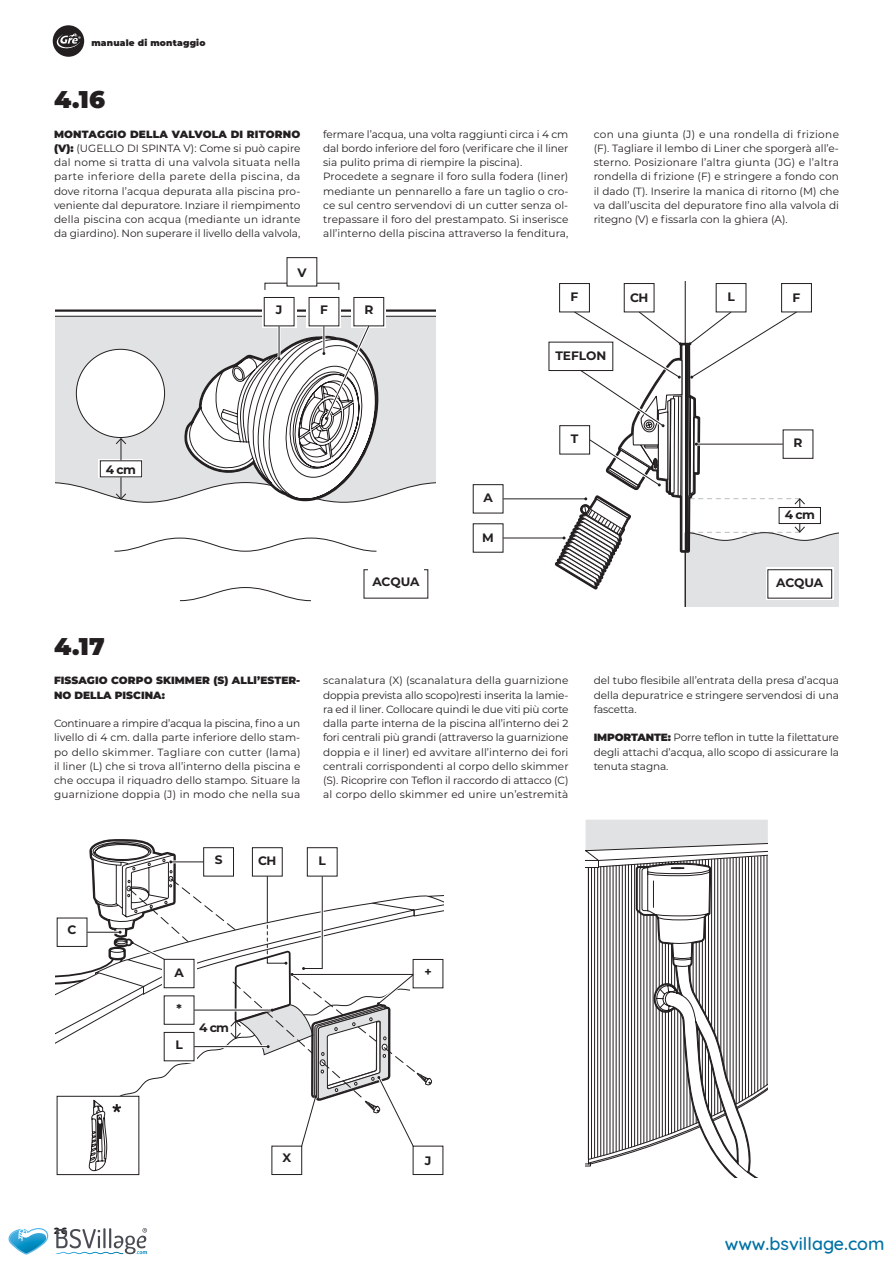
<style>
.page{position:relative;width:893px;height:1263px;background:#fff}
.page>*{position:absolute;margin:0;border:0;box-sizing:border-box;transform-origin:0 0}
.t1{font:900 24.15px "Montserrat";color:#231f20}
.t2{font:500 17.85px "Quicksand";color:#0071a4}
.t3{font:700 12.15px "Montserrat";letter-spacing:-.015em;color:#231f20}
.t4{font:10.5px/14.2px "Montserrat";color:#231f20;text-align:justify}
.t5{font:900 10.5px/14.2px "Montserrat";letter-spacing:.005em;color:#231f20}
.t6{font:900 9px "Montserrat";letter-spacing:.02em;color:#231f20}
.s1{font-weight:900}
</style>
<div class="page">
<svg style="left:53px;top:25px;width:31px;height:32px"></svg>
<hr style="left:685px;top:281px;width:1px;height:64px;background:#231f20">
<svg style="left:472px;top:484px;width:32px;height:30px"></svg>
<svg style="left:472px;top:523px;width:32px;height:30px"></svg>
<div style="left:473px;top:485px;width:30px;height:28px;background:#fff"></div>
<div style="left:473px;top:524px;width:30px;height:28px;background:#fff"></div>
<hr style="left:503px;top:498px;width:83px;height:1px;background:#231f20">
<hr style="left:503px;top:538px;width:61px;height:1px;background:#231f20">
<svg style="left:623px;top:283px;width:32px;height:25px"></svg>
<svg style="left:715px;top:283px;width:32px;height:25px"></svg>
<div style="left:624px;top:284px;width:30px;height:28px;background:#fff"></div>
<div style="left:624px;top:283px;width:30px;height:29px;border:1px solid #231f20"></div>
<div style="left:559px;top:283px;width:31px;height:29px;border:1px solid #231f20"></div>
<div style="left:781px;top:283px;width:31px;height:29px;border:1px solid #231f20"></div>
<div style="left:716px;top:284px;width:30px;height:28px;background:#fff"></div>
<div style="left:716px;top:283px;width:30px;height:29px;border:1px solid #231f20"></div>
<svg style="left:555px;top:308px;width:284px;height:299px"></svg>
<svg style="left:443px;top:959px;width:1px;height:30px"></svg>
<svg style="left:412px;top:1145px;width:32px;height:30px"></svg>
<div style="left:413px;top:1146px;width:30px;height:28px;background:#fff"></div>
<div style="left:413px;top:1146px;width:30px;height:29px;border:1px solid #231f20"></div>
<div style="left:271px;top:1146px;width:31px;height:29px;border:1px solid #231f20"></div>
<div style="left:57px;top:1096px;width:82px;height:79px;border:1px solid #231f20"></div>
<svg style="left:55px;top:839px;width:388px;height:332px"></svg>
<svg style="left:586px;top:820px;width:182px;height:22px"></svg>
<hr style="left:770px;top:856px;width:1px;height:226px;background:#231f20">
<hr style="left:773px;top:856px;width:1px;height:224px;background:#231f20">
<hr style="left:776px;top:855px;width:1px;height:222px;background:#231f20">
<hr style="left:779px;top:855px;width:1px;height:220px;background:#231f20">
<svg style="left:586px;top:842px;width:182px;height:324px"></svg>
<svg style="left:637px;top:820px;width:127px;height:358px"></svg>
<div style="left:55px;top:316px;width:381px;height:243px;background:#e1e2e4"></div>
<div style="left:55px;top:482px;width:381px;height:120px;background:#fff"></div>
<hr style="left:55px;top:316px;width:381px;height:1px;background:#231f20">
<hr style="left:55px;top:309px;width:381px;height:3px;background:#231f20">
<svg style="left:76px;top:349px;width:301px;height:252px"></svg>
<svg style="left:262px;top:297px;width:34px;height:26px"></svg>
<svg style="left:307px;top:297px;width:34px;height:26px"></svg>
<svg style="left:352px;top:297px;width:34px;height:31px"></svg>
<div style="left:264px;top:297px;width:30px;height:29px;background:#fff"></div>
<div style="left:264px;top:297px;width:30px;height:29px;border:1px solid #231f20"></div>
<div style="left:309px;top:297px;width:30px;height:29px;background:#fff"></div>
<div style="left:309px;top:297px;width:30px;height:29px;border:1px solid #231f20"></div>
<div style="left:354px;top:297px;width:30px;height:29px;background:#fff"></div>
<div style="left:354px;top:297px;width:30px;height:29px;border:1px solid #231f20"></div>
<svg style="left:184px;top:323px;width:200px;height:183px"></svg>
<svg style="left:99px;top:459px;width:44px;height:19px"></svg>
<div style="left:100px;top:461px;width:42px;height:16px;background:#fff"></div>
<div style="left:100px;top:460px;width:42px;height:17px;border:1px solid #231f20"></div>
<svg style="left:115px;top:477px;width:12px;height:23px"></svg>
<svg style="left:115px;top:438px;width:12px;height:22px"></svg>
<svg style="left:362px;top:568px;width:68px;height:32px"></svg>
<div style="left:364px;top:570px;width:64px;height:28px;background:#fff"></div>
<div style="left:775px;top:573px;width:49px;height:17px;background:#fff"></div>
<div style="left:368px;top:569px;width:56px;height:21px;background:#fff"></div>
<div style="left:553px;top:345px;width:56px;height:17px;background:#fff"></div>
<svg style="left:9px;top:1228px;width:40px;height:26px"></svg>
<svg style="left:56px;top:1228px;width:91px;height:26px"></svg>
<p class="t6" style="left:91px;top:36px;width:116px">manuale di montaggio</p>
<h1 class="t1" style="left:54px;top:82px;width:52px">4.16</h1>
<p class="t4" style="left:54px;top:126px;width:248px"><span class="s1">MONTAGGIO DELLA VALVOLA DI RITORNO (V):</span> (UGELLO DI SPINTA V): Come si può capire dal nome si tratta di una valvola situata nella parte inferiore della parete della piscina, da dove ritorna l’acqua depurata alla piscina pro&shy;veniente dal depuratore. Inziare il riempimento della piscina con acqua (mediante un idrante da giardino). Non superare il livello della valvola,</p>
<p class="t4" style="left:323px;top:126px;width:247px;text-align:left">fermare l’acqua, una volta raggiunti circa i 4 cm dal bordo inferiore del foro (verificare che il liner sia pulito prima di riempire la piscina).<br>Procedete a segnare il foro sulla fodera (liner) mediante un pennarello a fare un taglio o cro&shy;ce sul centro servendovi di un cutter senza ol&shy;trepassare il foro del prestampato. Si inserisce all’interno della piscina attraverso la fenditura,</p>
<p class="t4" style="left:594px;top:126px;width:247px">con una giunta (J) e una rondella di frizione (F). Tagliare il lembo di Liner che sporgerà all’e&shy;sterno. Posizionare l’altra giunta (JG) e l’altra rondella di frizione (F) e stringere a fondo con il dado (T). Inserire la manica di ritorno (M) che va dall’uscita del depuratore fino alla valvola di ritegno (V) e fissarla con la ghiera (A).</p>
<p class="t3" style="left:106px;top:460px;width:32px">4 cm</p>
<h1 class="t1" style="left:54px;top:628px;width:52px">4.17</h1>
<p class="t3" style="left:297px;top:264px;width:11px">V</p>
<p class="t3" style="left:276px;top:301px;width:8px">J</p>
<p class="t3" style="left:320px;top:301px;width:9px">F</p>
<p class="t3" style="left:364px;top:301px;width:10px">R</p>
<p class="t3" style="left:372px;top:572px;width:49px">ACQUA</p>
<p class="t3" style="left:483px;top:488px;width:11px">A</p>
<p class="t3" style="left:482px;top:529px;width:13px">M</p>
<p class="t3" style="left:571px;top:288px;width:9px">F</p>
<p class="t3" style="left:630px;top:289px;width:20px">CH</p>
<p class="t3" style="left:727px;top:288px;width:9px">L</p>
<p class="t3" style="left:793px;top:289px;width:9px">F</p>
<p class="t3" style="left:555px;top:347px;width:52px">TEFLON</p>
<p class="t3" style="left:571px;top:430px;width:9px">T</p>
<p class="t3" style="left:793px;top:434px;width:10px">R</p>
<p class="t3" style="left:785px;top:506px;width:32px">4 cm</p>
<p class="t3" style="left:776px;top:574px;width:49px">ACQUA</p>
<p class="t5" style="left:54px;top:673px;width:248px">FISSAGIO CORPO SKIMMER (S) ALLl’ESTER-<br>NO DELLA PISCINA:</p>
<p class="t4" style="left:54px;top:716px;width:248px">Continuare a rimpire d’acqua la piscina, fino a un livello di 4 cm. dalla parte inferiore dello stam&shy;po dello skimmer. Tagliare con cutter (lama) il liner (L) che si trova all’interno della piscina e che occupa il riquadro dello stampo. Situare la guarnizione doppia (J) in modo che nella sua</p>
<p class="t4" style="left:323px;top:673px;width:247px">scanalatura (X) (scanalatura della guarnizione doppia prevista allo scopo)resti inserita la lamie&shy;ra ed il liner. Collocare quindi le due viti più corte dalla parte interna de la piscina all’interno dei 2 fori centrali più grandi (attraverso la guarnizione doppia e il liner) ed avvitare all’interno dei fori centrali corrispondenti al corpo dello skimmer (S). Ricoprire con Teflon il raccordo di attacco (C) al corpo dello skimmer ed unire un’estremità</p>
<p class="t4" style="left:594px;top:673px;width:247px">del tubo flesibile all’entrata della presa d’acqua della depuratrice e stringere servendosi di una fascetta.</p>
<p class="t4" style="left:594px;top:730px;width:247px"><span class="s1">IMPORTANTE:</span> Porre teflon in tutte la filettature degli attachi d’acqua, allo scopo di assicurare la tenuta stagna.</p>
<p class="t3" style="left:68px;top:921px;width:10px">C</p>
<p class="t6" style="left:54px;top:1224px;width:15px">26</p>
<p class="t3" style="left:215px;top:850px;width:9px">S</p>
<p class="t3" style="left:258px;top:852px;width:20px">CH</p>
<p class="t3" style="left:319px;top:852px;width:9px">L</p>
<p class="t3" style="left:174px;top:963px;width:11px">A</p>
<p class="t3" style="left:424px;top:963px;width:9px">+</p>
<p class="t3" style="left:176px;top:1000px;width:7px">*</p>
<p class="t3" style="left:175px;top:1036px;width:9px">L</p>
<p class="t3" style="left:199px;top:1018px;width:32px">4 cm</p>
<p class="t3" style="left:282px;top:1149px;width:10px">X</p>
<p class="t3" style="left:425px;top:1152px;width:8px">J</p>
<h2 class="t2" style="left:725px;top:1229px;width:161px">www.bsvillage.com</h2>
</div>
